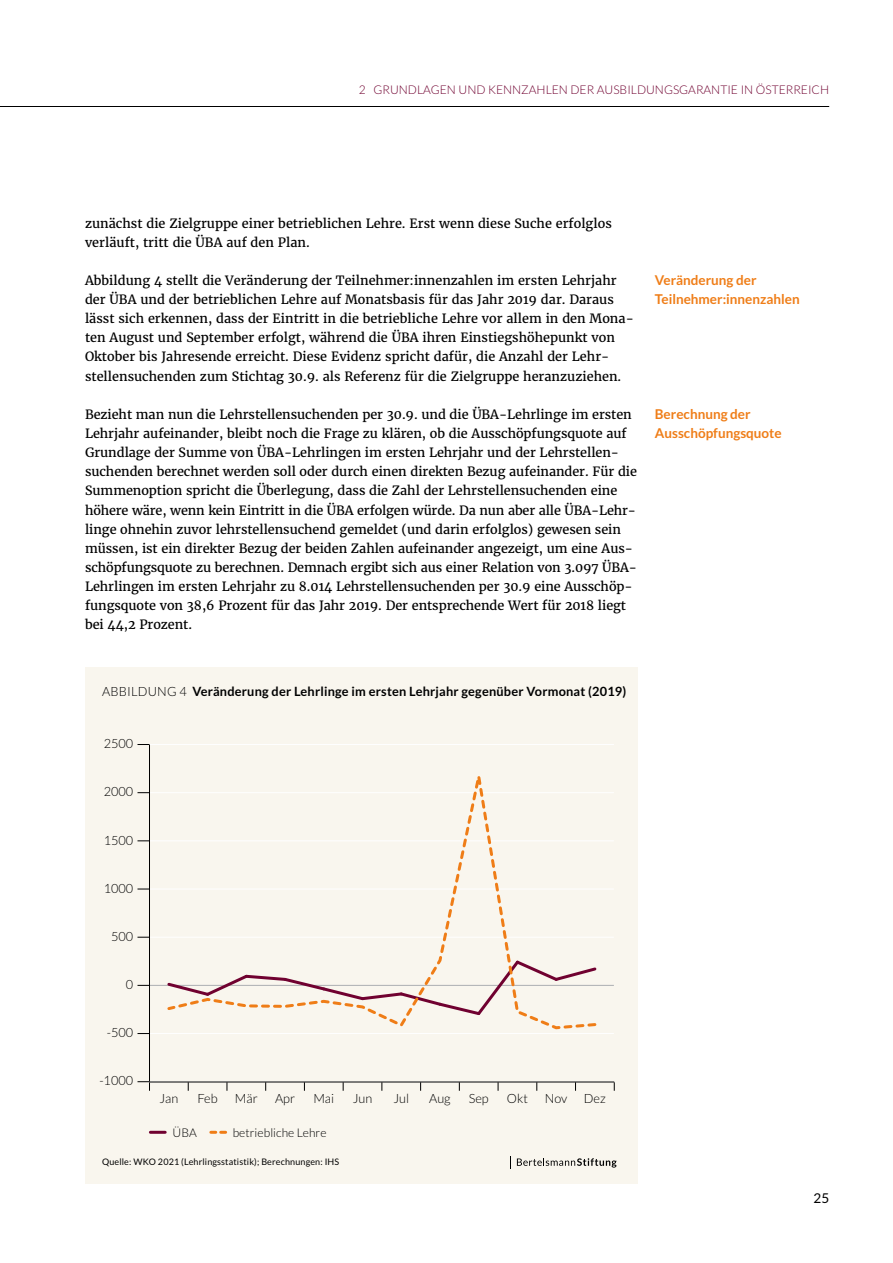
<style>
.page{position:relative;width:893px;height:1263px;background:#fff}
.page>*{position:absolute;margin:0;border:0;box-sizing:border-box;transform-origin:0 0}
.t1{font:700 13.5px/19.2px "Lato";color:#ef7d17}
.t2{font:13.5px "Lato";color:#000}
.t3{font:12.75px/19.2px "Merriweather";letter-spacing:-.005em;color:#000}
.t4{font:700 12.75px "Lato";letter-spacing:.015em;color:#000}
.t5{font:300 12.75px "Lato";color:#000}
.t6{font:300 12px "Lato";color:#700130}
.t7{font:300 12px "Lato";letter-spacing:.005em;color:#000}
.t8{font:9px "Lato";letter-spacing:.015em;color:#000}
.s1{font-weight:300}
</style>
<div class="page">
<hr style="left:0;top:106px;width:829px;height:1px;background:#000">
<div style="left:85px;top:668px;width:553px;height:516px;background:#f9f6ee"></div>
<svg style="left:517px;top:1158px;width:100px;height:9px"></svg>
<svg style="left:510px;top:1156px;width:1px;height:12px"></svg>
<hr style="left:150px;top:1131px;width:15px;height:3px;background:#700130">
<svg style="left:211px;top:1131px;width:15px;height:3px"></svg>
<hr style="left:149px;top:1033px;width:465px;height:1px;background:#fff">
<hr style="left:149px;top:985px;width:465px;height:1px;background:#acafb2">
<hr style="left:149px;top:937px;width:465px;height:1px;background:#fff">
<hr style="left:149px;top:888px;width:465px;height:1px;background:#fff">
<hr style="left:149px;top:840px;width:465px;height:1px;background:#fff">
<hr style="left:149px;top:792px;width:465px;height:1px;background:#fff">
<hr style="left:149px;top:744px;width:465px;height:1px;background:#fff">
<hr style="left:149px;top:1081px;width:465px;height:1px;background:#000">
<hr style="left:149px;top:744px;width:1px;height:338px;background:#000">
<svg style="left:137px;top:1081px;width:13px;height:10px"></svg>
<svg style="left:137px;top:1033px;width:12px;height:1px"></svg>
<svg style="left:137px;top:985px;width:12px;height:1px"></svg>
<svg style="left:137px;top:937px;width:12px;height:1px"></svg>
<svg style="left:137px;top:888px;width:12px;height:1px"></svg>
<svg style="left:137px;top:840px;width:12px;height:1px"></svg>
<svg style="left:137px;top:792px;width:12px;height:1px"></svg>
<svg style="left:137px;top:744px;width:12px;height:1px"></svg>
<svg style="left:167px;top:776px;width:430px;height:254px"></svg>
<p class="t6" style="left:359px;top:83px;width:472px">2 GRUNDLAGEN UND KENNZAHLEN DER AUSBILDUNGSGARANTIE IN ÖSTERREICH</p>
<p class="t3" style="left:85px;top:213px;width:528px">zunächst die Zielgruppe einer betrieblichen Lehre. Erst wenn diese Suche erfolglos verläuft, tritt die ÜBA auf den Plan.</p>
<p class="t3" style="left:85px;top:270px;width:550px">Abbildung 4 stellt die Veränderung der Teilnehmer:innenzahlen im ersten Lehrjahr der ÜBA und der betrieblichen Lehre auf Monatsbasis für das Jahr 2019 dar. Daraus lässt sich erkennen, dass der Eintritt in die betriebliche Lehre vor allem in den Mona&shy;ten August und September erfolgt, während die ÜBA ihren Einstiegshöhepunkt von Oktober bis Jahresende erreicht. Diese Evidenz spricht dafür, die Anzahl der Lehr&shy;stellensuchenden zum Stichtag 30.9. als Referenz für die Zielgruppe heranzuziehen.</p>
<p class="t3" style="left:85px;top:404px;width:553px">Bezieht man nun die Lehrstellensuchenden per 30.9. und die ÜBA-Lehrlinge im ersten Lehrjahr aufeinander, bleibt noch die Frage zu klären, ob die Ausschöpfungsquote auf Grundlage der Summe von ÜBA-Lehrlingen im ersten Lehrjahr und der Lehrstellen&shy;suchenden berechnet werden soll oder durch einen direkten Bezug aufeinander. Für die Summenoption spricht die Überlegung, dass die Zahl der Lehrstellensuchenden eine höhere wäre, wenn kein Eintritt in die ÜBA erfolgen würde. Da nun aber alle ÜBA-Lehr&shy;linge ohnehin zuvor lehrstellensuchend gemeldet (und darin erfolglos) gewesen sein müssen, ist ein direkter Bezug der beiden Zahlen aufeinander angezeigt, um eine Aus&shy;schöpfungsquote zu berechnen. Demnach ergibt sich aus einer Relation von 3.097 ÜBA-Lehrlingen im ersten Lehrjahr zu 8.014 Lehrstellensuchenden per 30.9 eine Ausschöp&shy;fungsquote von 38,6 Prozent für das Jahr 2019. Der entsprechende Wert für 2018 liegt bei 44,2 Prozent.</p>
<p class="t1" style="left:655px;top:270px;width:146px">Veränderung der<br>Teilnehmer:innenzahlen</p>
<p class="t1" style="left:655px;top:404px;width:128px">Berechnung der<br>Ausschöpfungsquote</p>
<p class="t4" style="left:102px;top:684px;width:526px"><span class="s1">ABBILDUNG 4</span> Veränderung der Lehrlinge im ersten Lehrjahr gegenüber Vormonat (2019)</p>
<p class="t5" style="left:104px;top:737px;width:31px">2500</p>
<p class="t5" style="left:104px;top:785px;width:31px">2000</p>
<p class="t5" style="left:104px;top:833px;width:31px">1500</p>
<p class="t5" style="left:104px;top:881px;width:31px">1000</p>
<p class="t5" style="left:111px;top:929px;width:24px">500</p>
<p class="t5" style="left:126px;top:977px;width:9px">0</p>
<p class="t5" style="left:107px;top:1026px;width:28px">-500</p>
<p class="t5" style="left:99px;top:1074px;width:35px">-1000</p>
<p class="t5" style="left:159px;top:1092px;width:20px">Jan</p>
<p class="t5" style="left:197px;top:1092px;width:22px">Feb</p>
<p class="t5" style="left:235px;top:1092px;width:24px">Mär</p>
<p class="t5" style="left:275px;top:1092px;width:22px">Apr</p>
<p class="t5" style="left:313px;top:1092px;width:22px">Mai</p>
<p class="t5" style="left:353px;top:1092px;width:21px">Jun</p>
<p class="t5" style="left:393px;top:1092px;width:17px">Jul</p>
<p class="t5" style="left:429px;top:1092px;width:23px">Aug</p>
<p class="t5" style="left:469px;top:1092px;width:21px">Sep</p>
<p class="t5" style="left:507px;top:1092px;width:22px">Okt</p>
<p class="t5" style="left:545px;top:1092px;width:24px">Nov</p>
<p class="t5" style="left:584px;top:1092px;width:23px">Dez</p>
<p class="t7" style="left:173px;top:1126px;width:26px">ÜBA</p>
<p class="t7" style="left:233px;top:1126px;width:95px">betriebliche Lehre</p>
<p class="t8" style="left:102px;top:1157px;width:239px">Quelle: WKO 2021 (Lehrlingsstatistik); Berechnungen: IHS</p>
<p class="t2" style="left:813px;top:1191px;width:17px">25</p>
</div>
